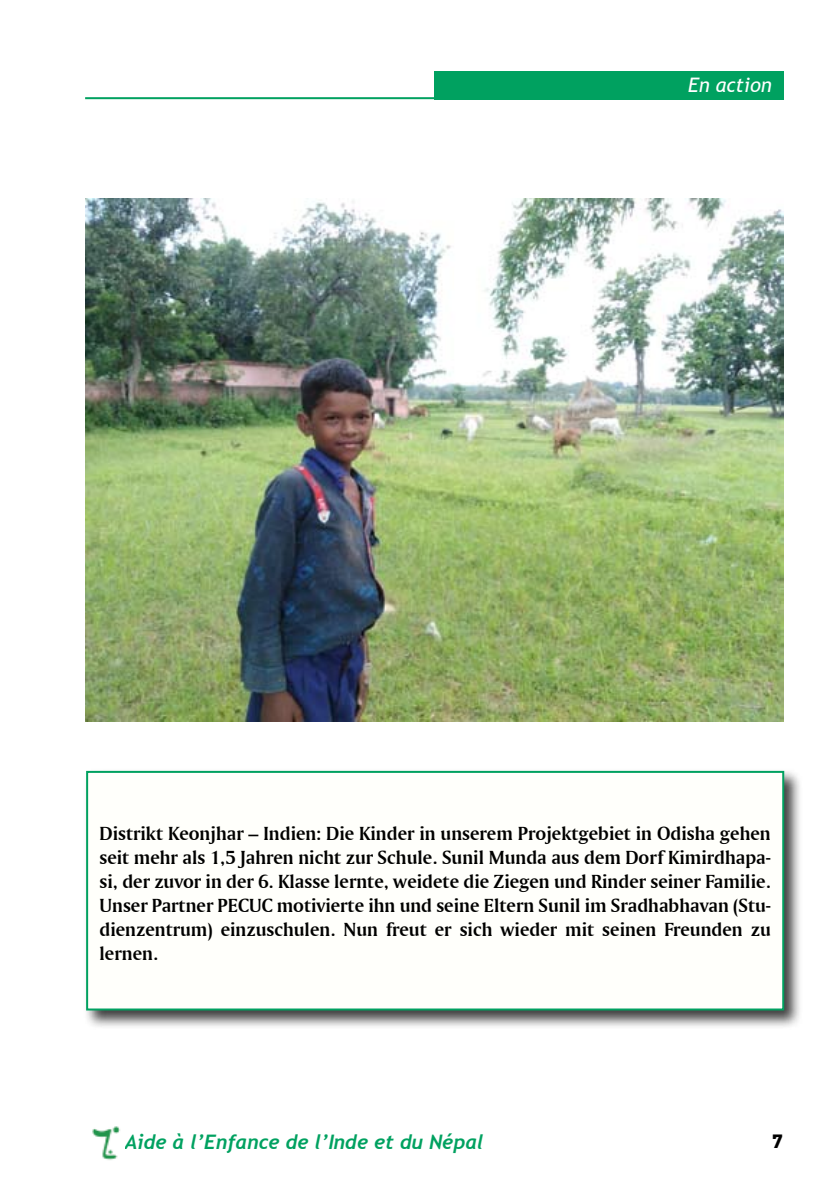
<style>
.page{position:relative;width:840px;height:1191px;background:#fff}
.page>*{position:absolute;margin:0;border:0;box-sizing:border-box;transform-origin:0 0}
.t1{font:20px/24px "Amerigo BT Bold A";color:#000;text-align:justify}
.t2{font:italic 700 20px "Trebuchet";color:#00a160}
.t3{font:italic 20px "Trebuchet MS";color:#fff}
.t4{font:18px "Aachen BT";color:#000}
</style>
<div class="page">
<img style="left:92px;top:1126px;width:28px;height:34px">
<hr style="left:85px;top:97px;width:349px;height:2px;background:#00a160">
<div style="left:434px;top:71px;width:348px;height:28px;background:#00a160"></div>
<div style="left:83px;top:768px;width:734px;height:270px;background:#000;opacity:.75"></div>
<div style="left:87px;top:772px;width:695px;height:237px;background:#fffffb"></div>
<div style="left:86px;top:771px;width:697px;height:239px;border:2px solid #00a160"></div>
<img style="left:85px;top:198px;width:697px;height:523px">
<p class="t3" style="left:687px;top:73px;width:85px">En action</p>
<p class="t1" style="left:99px;top:821px;width:672px">Distrikt Keonjhar – Indien: Die Kinder in unserem Projektgebiet in Odisha gehen seit mehr als 1,5 Jahren nicht zur Schule. Sunil Munda aus dem Dorf Kimirdhapa&shy;si, der zuvor in der 6. Klasse lernte, weidete die Ziegen und Rinder seiner Familie.<br>Unser Partner PECUC motivierte ihn und seine Eltern Sunil im Sradhabhavan (Stu&shy;dienzentrum) einzuschulen. Nun freut er sich wieder mit seinen Freunden zu lernen.</p>
<p class="t2" style="left:125px;top:1129px;width:360px">Aide à l’Enfance de l’Inde et du Népal</p>
<p class="t4" style="left:771px;top:1130px;width:12px">7</p>
</div>
